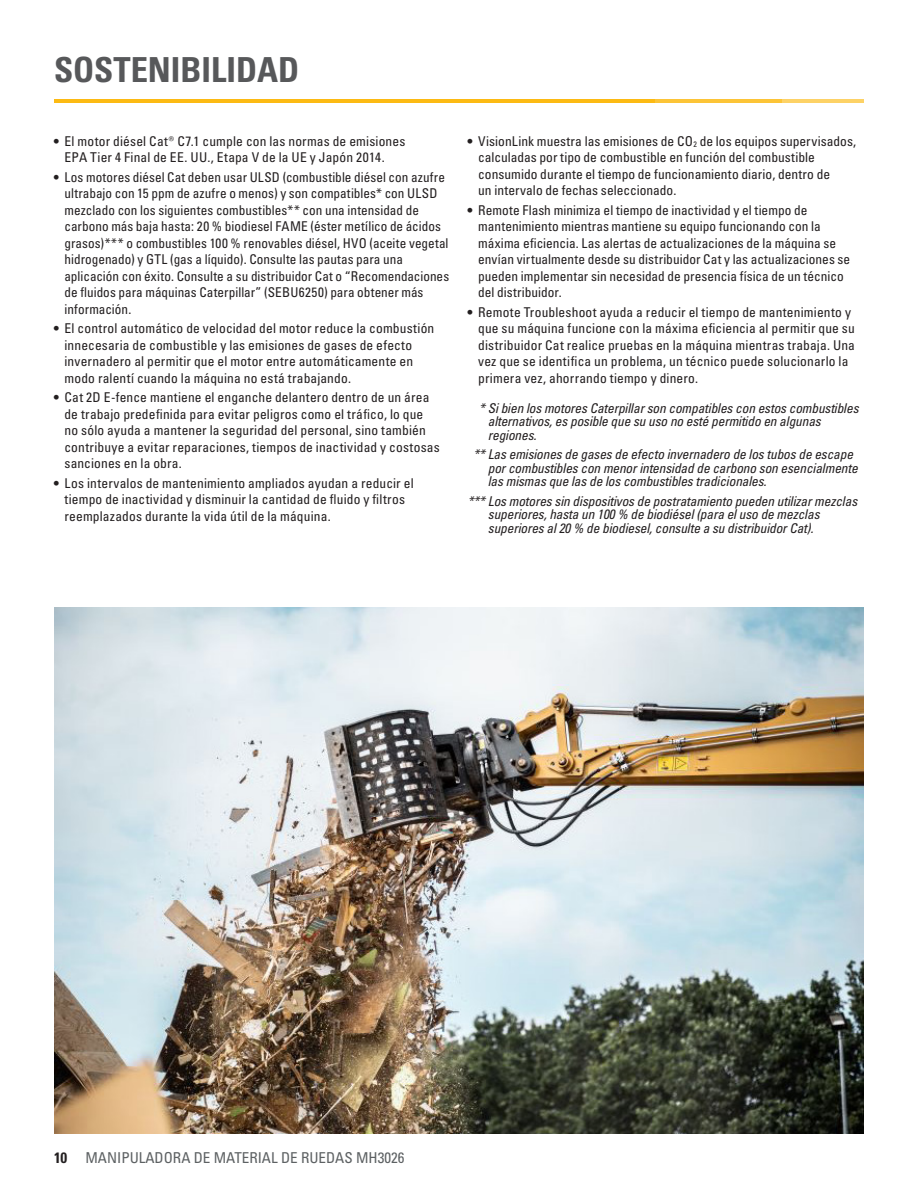
<style>
.page{position:relative;width:918px;height:1188px;background:#fff}
.page>*{position:absolute;margin:0;border:0;box-sizing:border-box;transform-origin:0 0}
.Headline_medium_gray{font:34.5px "Univers LTCYR 67 Bold Cond";color:#57585a}
.t1{font:condensed 15px "Univers LTCYR 57";color:#5d6163}
.t2{font:condensed 13.5px/16.5px "Univers LTCYR 57";letter-spacing:.005em;color:#231f20}
.Feature_Textp{font:13.5px/13.5px "Univers LTCYR 57 Condensed Obl";letter-spacing:-.01em;color:#231f20}
.s1{font-family:"Univers LTCYR 67 Bold Cond";font-stretch:normal;color:#231f20}
</style>
<div class="page">
<hr style="left:54px;top:99px;width:601px;height:4px;background:#fcba13">
<hr style="left:654px;top:99px;width:128px;height:4px;background:#fcc437">
<hr style="left:782px;top:99px;width:81px;height:4px;background:#fdd266">
<img style="left:54px;top:608px;width:809px;height:526px">
<p class="Headline_medium_gray" style="left:54px;top:48px;width:247px">SOSTENIBILIDAD</p>
<p class="t2" style="left:64px;top:132px;width:342px;text-indent:-10px">• El motor diésel Cat® C7.1 cumple con las normas de emisiones<br>EPA Tier 4 Final de EE. UU., Etapa V de la UE y Japón 2014.</p>
<p class="t2" style="left:64px;top:168px;width:386px;text-indent:-10px">• Los motores diésel Cat deben usar ULSD (combustible diésel con azufre ultrabajo con 15 ppm de azufre o menos) y son compatibles* con ULSD mezclado con los siguientes combustibles** con una intensidad de carbono más baja hasta: 20 % biodiesel FAME (éster metílico de ácidos grasos)*** o combustibles 100 % renovables diésel, HVO (aceite vegetal hidrogenado) y GTL (gas a líquido). Consulte las pautas para una aplicación con éxito. Consulte a su distribuidor Cat o “Recomendaciones de fluidos para máquinas Caterpillar” (SEBU6250) para obtener más información.</p>
<p class="t2" style="left:64px;top:320px;width:371px;text-indent:-10px">• El control automático de velocidad del motor reduce la combustión innecesaria de combustible y las emisiones de gases de efecto invernadero al permitir que el motor entre automáticamente en modo ralentí cuando la máquina no está trabajando.</p>
<p class="t2" style="left:64px;top:389px;width:377px;text-indent:-10px">• Cat 2D E-fence mantiene el enganche delantero dentro de un área de trabajo predefinida para evitar peligros como el tráfico, lo que no sólo ayuda a mantener la seguridad del personal, sino también contribuye a evitar reparaciones, tiempos de inactividad y costosas sanciones en la obra.</p>
<p class="t2" style="left:64px;top:474px;width:351px;text-indent:-10px">• Los intervalos de mantenimiento ampliados ayudan a reducir el tiempo de inactividad y disminuir la cantidad de fluido y filtros reemplazados durante la vida útil de la máquina.</p>
<p class="t2" style="left:478px;top:132px;width:379px;text-indent:-10px">• VisionLink muestra las emisiones de CO<sub>2</sub> de los equipos supervisados, calculadas por tipo de combustible en función del combustible consumido durante el tiempo de funcionamiento diario, dentro de<br>un intervalo de fechas seleccionado.</p>
<p class="t2" style="left:478px;top:201px;width:374px;text-indent:-10px">• Remote Flash minimiza el tiempo de inactividad y el tiempo de mantenimiento mientras mantiene su equipo funcionando con la máxima eficiencia. Las alertas de actualizaciones de la máquina se envían virtualmente desde su distribuidor Cat y las actualizaciones se pueden implementar sin necesidad de presencia física de un técnico del distribuidor.</p>
<p class="t2" style="left:478px;top:303px;width:378px;text-indent:-10px">• Remote Troubleshoot ayuda a reducir el tiempo de mantenimiento y que su máquina funcione con la máxima eficiencia al permitir que su distribuidor Cat realice pruebas en la máquina mientras trabaja. Una vez que se identifica un problema, un técnico puede solucionarlo la primera vez, ahorrando tiempo y dinero.</p>
<p class="Feature_Textp" style="left:488px;top:401px;width:372px;text-indent:-9px">* Si bien los motores Caterpillar son compatibles con estos combustibles alternativos, es posible que su uso no esté permitido en algunas regiones.</p>
<p class="Feature_Textp" style="left:488px;top:447px;width:371px;text-indent:-14px">** Las emisiones de gases de efecto invernadero de los tubos de escape por combustibles con menor intensidad de carbono son esencialmente las mismas que las de los combustibles tradicionales.</p>
<p class="Feature_Textp" style="left:488px;top:494px;width:371px;text-indent:-20px">*** Los motores sin dispositivos de postratamiento pueden utilizar mezclas superiores, hasta un 100 % de biodiésel (para el uso de mezclas superiores al 20 % de biodiesel, consulte a su distribuidor Cat).</p>
<p class="t1" style="left:54px;top:1148px;width:352px"><span class="s1">10</span> MANIPULADORA DE MATERIAL DE RUEDAS MH3026</p>
</div>
